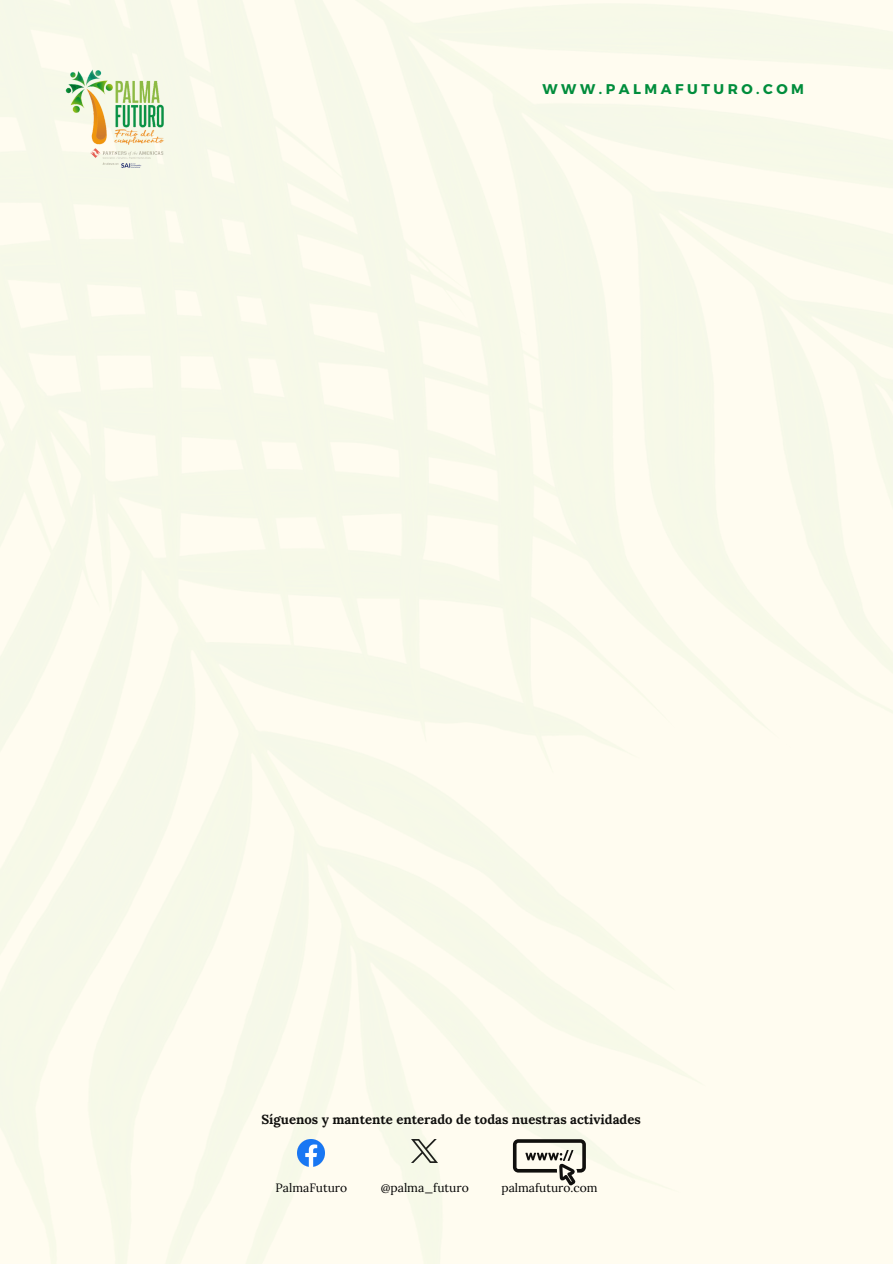
<style>
.page{position:relative;width:893px;height:1264px;background:#fff}
.page>*{position:absolute;margin:0;border:0;box-sizing:border-box;transform-origin:0 0}
.t1{font:700 14.1px "Montserrat";letter-spacing:.25em;color:#008d3c}
.t2{font:700 13.05px "Lora";color:#100f0d}
.t3{font:12.15px "Lora";color:#000}
.t4{font:12px "Lora";color:#000}
</style>
<div class="page">
<img style="left:0;top:0;width:892px;height:1263px">
<img style="left:47px;top:54px;width:152px;height:133px">
<img style="left:298px;top:1139px;width:27px;height:27px">
<img style="left:412px;top:1139px;width:26px;height:23px">
<svg style="left:513px;top:1139px;width:73px;height:46px"></svg>
<p class="t1" style="left:542px;top:80px;width:263px">WWW.PALMAFUTURO.COM</p>
<p class="t2" style="left:261px;top:1110px;width:381px">Síguenos y mantente enterado de todas nuestras actividades</p>
<p class="t4" style="left:275px;top:1180px;width:73px">PalmaFuturo</p>
<p class="t3" style="left:381px;top:1179px;width:90px">@palma_futuro</p>
<p class="t4" style="left:501px;top:1180px;width:97px">palmafuturo.com</p>
</div>
